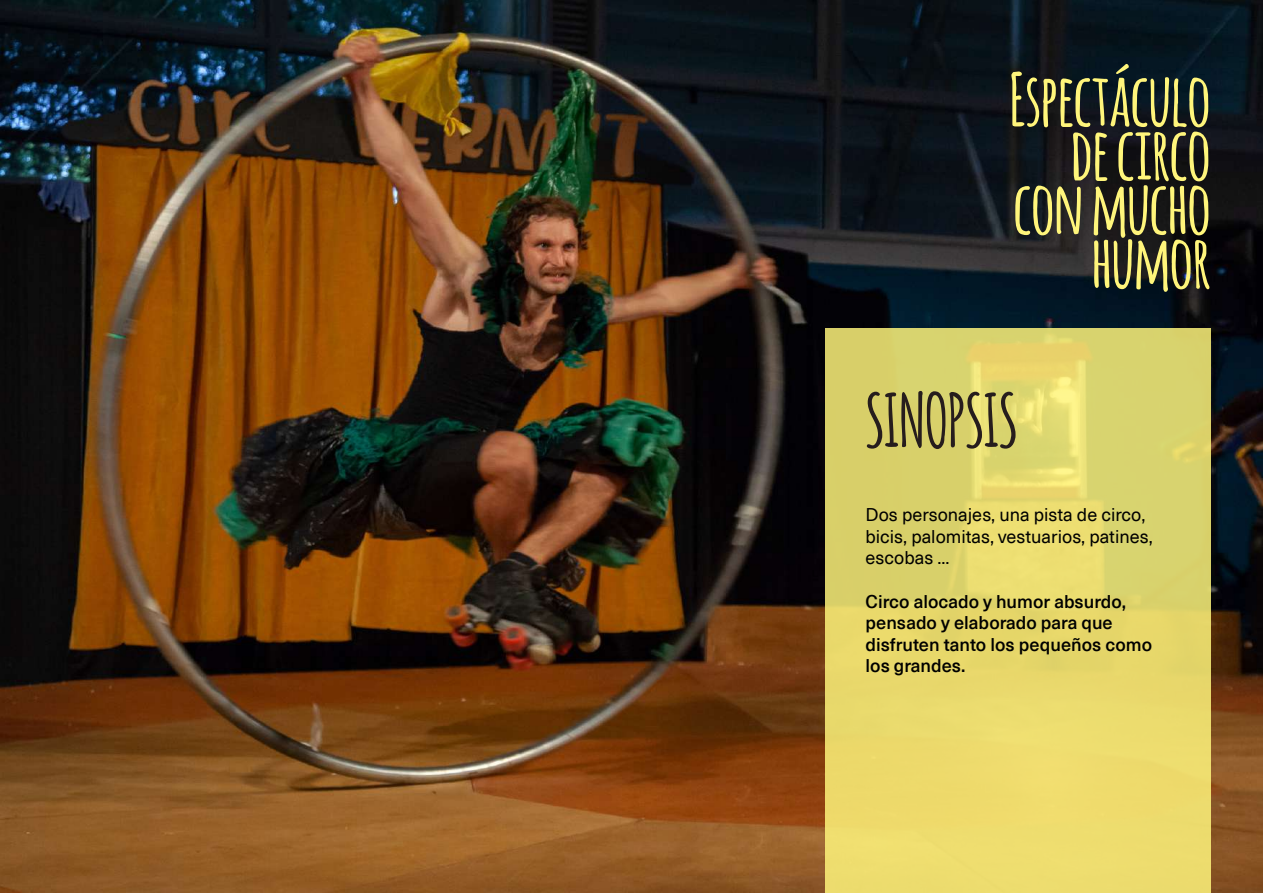
<style>
.page{position:relative;width:1263px;height:893px;background:#fff}
.page>*{position:absolute;margin:0;border:0;box-sizing:border-box;transform-origin:0 0}
.t1{font:700 72px/54px "Amatic";color:#fff57b;text-align:right}
.t2{font:700 72px "Amatic";color:#261d1d}
.t3{font:500 18px/21.6px "Neue Haas Unica Pro";color:#000}
.t4{font:18px/21.6px "Neue Haas Unica Pro";color:#000}
</style>
<div class="page">
<img style="left:0;top:0;width:1263px;height:893px">
<div style="left:825px;top:329px;width:385px;height:564px;background:linear-gradient(to right,#e4d66b,#e5d96f)"></div>
<h1 class="t1" style="left:1009px;top:70px;width:203px">Espectáculo de circo con mucho humor</h1>
<h1 class="t2" style="left:865px;top:369px;width:153px">SINOPSIS</h1>
<p class="t4" style="left:865px;top:504px;width:289px">Dos personajes, una pista de circo, bicis, palomitas, vestuarios, patines, escobas ...</p>
<p class="t3" style="left:865px;top:591px;width:288px">Circo alocado y humor absurdo, pensado y elaborado para que disfruten tanto los pequeños como los grandes.</p>
</div>
